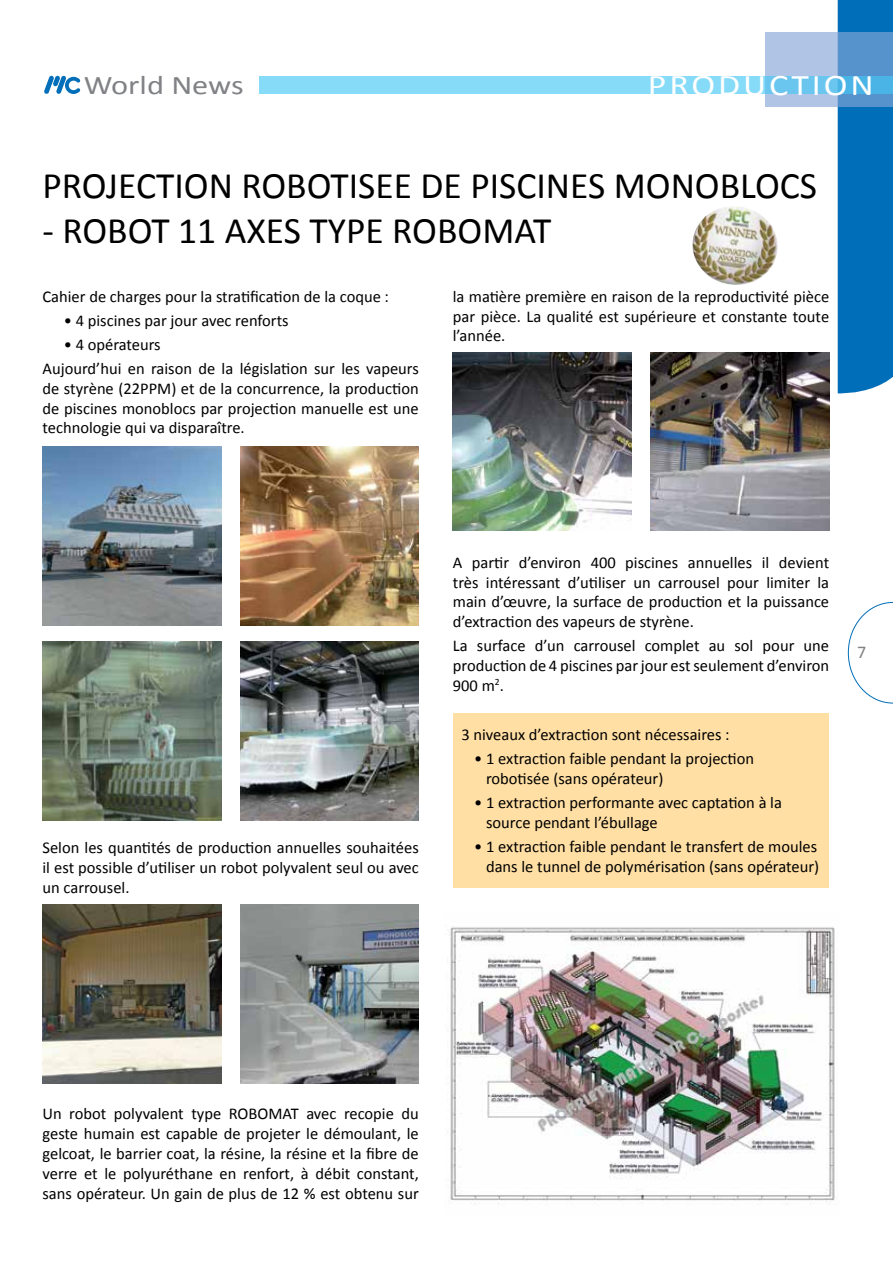
<style>
.page{position:relative;width:893px;height:1263px;background:#fff}
.page>*{position:absolute;margin:0;border:0;box-sizing:border-box;transform-origin:0 0}
.t1{font:37.5px "Calibri";color:#000}
.t2{font:30px "Calibri";letter-spacing:.08em;color:#fff;scale:1.2 1}
.t3{font:27px "Calibri";color:#808285;scale:1.2 1}
.t4{font:18px "Calibri";color:#808285}
.t5{font:16.5px/19.8px "Calibri";color:#000;text-align:justify}
</style>
<div class="page">
<svg style="left:848px;top:602px;width:45px;height:101px"></svg>
<div style="left:838px;top:0;width:55px;height:394px;background:#006eb8"></div>
<svg style="left:765px;top:32px;width:128px;height:74px;background:#88afda"></svg>
<svg style="left:259px;top:77px;width:634px;height:17px;background:#7dd5f5"></svg>
<svg style="left:44px;top:76px;width:36px;height:18px"></svg>
<div style="left:454px;top:713px;width:375px;height:175px;background:#ffdfa4"></div>
<img style="left:43px;top:447px;width:178px;height:178px">
<img style="left:240px;top:447px;width:179px;height:178px">
<img style="left:43px;top:642px;width:178px;height:178px">
<img style="left:240px;top:642px;width:179px;height:178px">
<img style="left:43px;top:905px;width:178px;height:178px">
<img style="left:240px;top:905px;width:179px;height:178px">
<img style="left:453px;top:352px;width:178px;height:179px">
<img style="left:651px;top:352px;width:178px;height:179px">
<img style="left:445px;top:926px;width:390px;height:279px">
<img style="left:692px;top:206px;width:86px;height:79px">
<h3 class="t3" style="left:84px;top:68px;width:135px">World News</h3>
<h2 class="t2" style="left:648px;top:66px;width:190px">PRODUCTION</h2>
<h1 class="t1" style="left:43px;top:162px;width:776px">PROJECTION ROBOTISEE DE PISCINES MONOBLOCS</h1>
<h1 class="t1" style="left:43px;top:207px;width:510px">- ROBOT 11 AXES TYPE ROBOMAT</h1>
<p class="t5" style="left:43px;top:286px;width:348px">Cahier de charges pour la stratification de la coque :</p>
<p class="t5" style="left:64px;top:310px;width:226px">• 4 piscines par jour avec renforts</p>
<p class="t5" style="left:43px;top:332px;width:378px;line-height:24px;text-indent:21px">• 4 opérateurs<br>Aujourd’hui en raison de la législation sur les vapeurs</p>
<p class="t5" style="left:43px;top:378px;width:378px">de styrène (22PPM) et de la concurrence, la production de piscines monoblocs par projection manuelle est une technologie qui va disparaître.</p>
<p class="t5" style="left:453px;top:286px;width:378px">la matière première en raison de la reproductivité pièce par pièce. La qualité est supérieure et constante toute l’année.</p>
<p class="t5" style="left:43px;top:838px;width:378px">Selon les quantités de production annuelles souhaitées il est possible d’utiliser un robot polyvalent seul ou avec un carrousel.</p>
<p class="t5" style="left:453px;top:552px;width:378px">A partir d’environ 400 piscines annuelles il devient très intéressant d’utiliser un carrousel pour limiter la main d’œuvre, la surface de production et la puissance d’extraction des vapeurs de styrène.</p>
<p class="t5" style="left:453px;top:636px;width:378px">La surface d’un carrousel complet au sol pour une production de 4 piscines par jour est seulement d’environ 900 m<sup>2</sup>.</p>
<p class="t5" style="left:461px;top:725px;width:270px">3 niveaux d’extraction sont nécessaires :</p>
<p class="t5" style="left:486px;top:749px;width:270px;text-indent:-12px">• 1 extraction faible pendant la projection robotisée (sans opérateur)</p>
<p class="t5" style="left:486px;top:793px;width:297px;text-indent:-12px">• 1 extraction performante avec captation à la source pendant l’ébullage</p>
<p class="t5" style="left:474px;top:837px;width:346px;text-align:right">• 1 extraction faible pendant le transfert de moules dans le tunnel de polymérisation (sans opérateur)</p>
<p class="t4" style="left:857px;top:641px;width:11px">7</p>
<p class="t5" style="left:43px;top:1104px;width:378px">Un robot polyvalent type ROBOMAT avec recopie du geste humain est capable de projeter le démoulant, le gelcoat, le barrier coat, la résine, la résine et la fibre de verre et le polyuréthane en renfort, à débit constant, sans opérateur. Un gain de plus de 12 % est obtenu sur</p>
</div>
